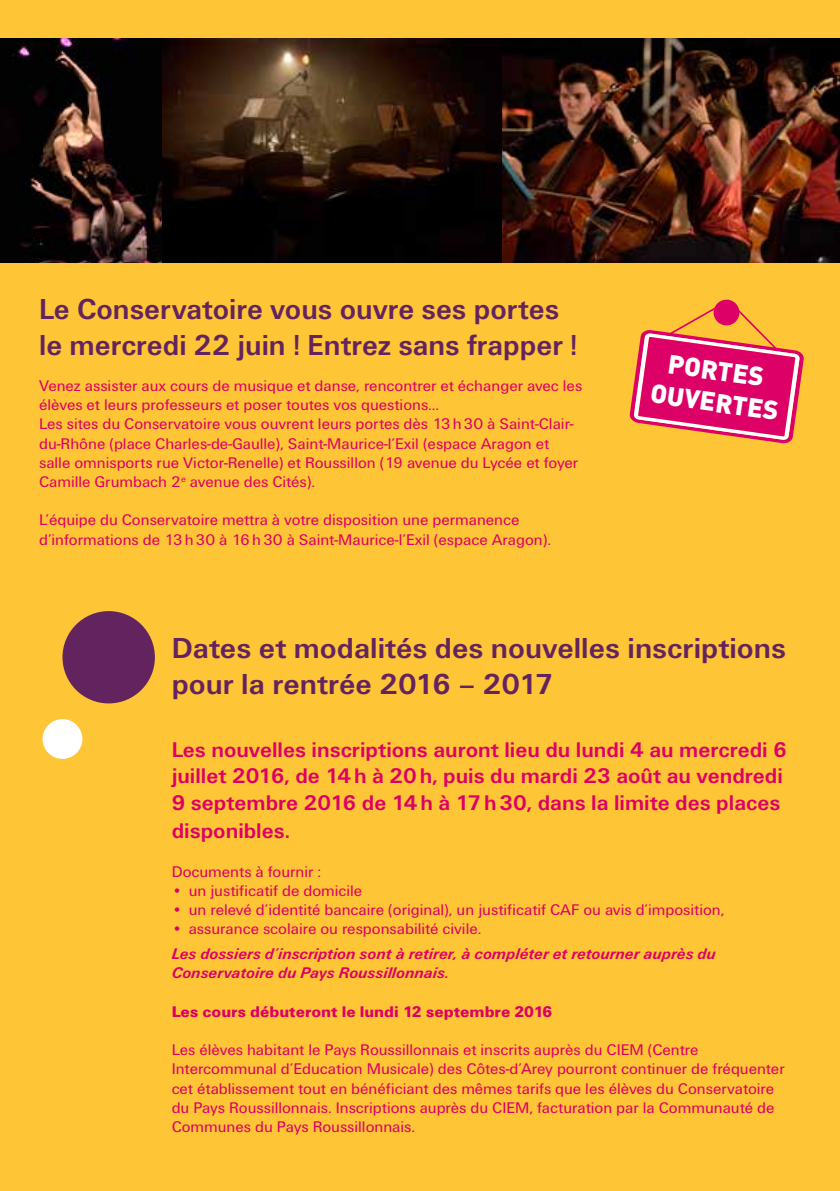
<style>
.page{position:relative;width:840px;height:1191px;background:#fff}
.page>*{position:absolute;margin:0;border:0;box-sizing:border-box;transform-origin:0 0}
.t1{font:700 30px/36px "Unitus T";color:#63235f}
.t2{font:900 26.2px/31.4px "DINOT";color:#fff;text-align:center}
.t3{font:700 22px/26.4px "Unitus T";color:#dc0067}
.t4{font:16px/19.2px "Unitus T";color:#dc0067}
.t5{font:italic 700 16px/19.2px "Unitus T";color:#dc0067}
.t6{font:900 16px "Unitus T";color:#dc0067}
</style>
<div class="page">
<div style="left:0;top:0;width:839px;height:1191px;background:#fec536"></div>
<img style="left:0;top:38px;width:162px;height:225px">
<img style="left:162px;top:38px;width:677px;height:225px">
<div style="left:62px;top:611px;width:93px;height:92px;background:#63235f;border-radius:50%"></div>
<div style="left:43px;top:719px;width:39px;height:40px;background:#fff;border-radius:50%"></div>
<svg style="left:629px;top:299px;width:174px;height:145px"></svg>
<h1 class="t1" style="left:39px;top:290px;width:539px">Le Conservatoire vous ouvre ses portes le mercredi 22 juin ! Entrez sans frapper !</h1>
<p class="t4" style="left:39px;top:376px;width:544px">Venez assister aux cours de musique et danse, rencontrer et échanger avec les élèves et leurs professeurs et poser toutes vos questions…<br>Les sites du Conservatoire vous ouvrent leurs portes dès 13h30 à Saint-Clair&shy;du-Rhône (place Charles-de-Gaulle), Saint-Maurice-l’Exil (espace Aragon et salle omnisports rue Victor-Renelle) et Roussillon (19 avenue du Lycée et foyer Camille Grumbach 2<sup>e</sup> avenue des Cités).</p>
<p class="t4" style="left:39px;top:510px;width:513px">L’équipe du Conservatoire mettra à votre disposition une permanence d’informations de 13h30 à 16h30 à Saint-Maurice-l’Exil (espace Aragon).</p>
<h2 class="t2" style="left:657px;top:345px;width:130px;rotate:8deg">PORTES<br>OUVERTES</h2>
<h1 class="t1" style="left:171px;top:629px;width:615px">Dates et modalités des nouvelles inscriptions pour la rentrée 2016 – 2017</h1>
<h3 class="t3" style="left:171px;top:736px;width:616px">Les nouvelles inscriptions auront lieu du lundi 4 au mercredi 6 juillet 2016, de 14h à 20h, puis du mardi 23 août au vendredi<br>9 septembre 2016 de 14h à 17h30, dans la limite des places</h3>
<h3 class="t3" style="left:171px;top:817px;width:120px">disponibles.</h3>
<p class="t4" style="left:171px;top:861px;width:151px">Documents à fournir :</p>
<p class="t4" style="left:171px;top:880px;width:192px">• un justificatif de domicile</p>
<p class="t4" style="left:171px;top:900px;width:554px">• un relevé d’identité bancaire (original), un justificatif CAF ou avis d’imposition,</p>
<p class="t4" style="left:171px;top:919px;width:311px">• assurance scolaire ou responsabilité civile.</p>
<p class="t5" style="left:171px;top:944px;width:545px">Les dossiers d’inscription sont à retirer, à compléter et retourner auprès du<br>Conservatoire du Pays Roussillonnais.</p>
<p class="t6" style="left:171px;top:1002px;width:382px">Les cours débuteront le lundi 12 septembre 2016</p>
<p class="t4" style="left:171px;top:1040px;width:614px">Les élèves habitant le Pays Roussillonnais et inscrits auprès du CIEM (Centre Intercommunal d’Education Musicale) des Côtes-d’Arey pourront continuer de fréquenter cet établissement tout en bénéficiant des mêmes tarifs que les élèves du Conservatoire du Pays Roussillonnais. Inscriptions auprès du CIEM, facturation par la Communauté de Communes du Pays Roussillonnais.</p>
</div>
